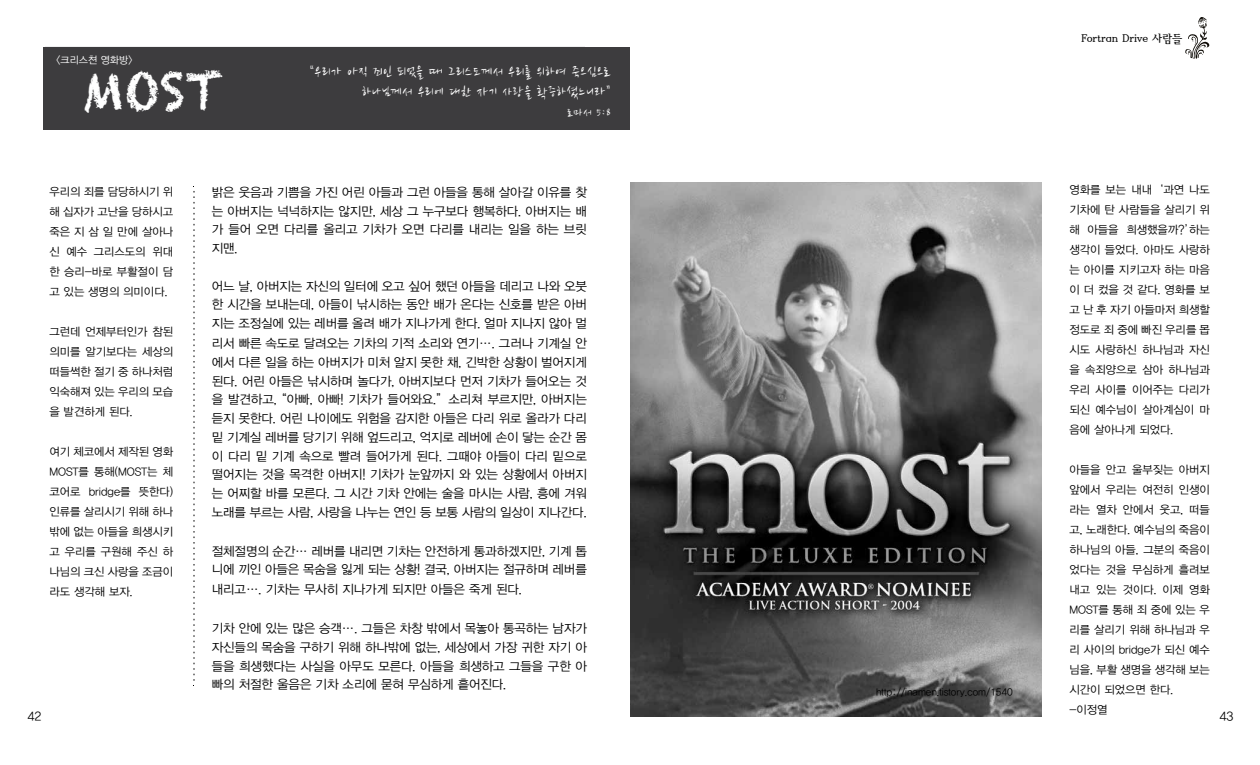
<style>
.page{position:relative;width:1260px;height:765px;background:#fff}
.page>*{position:absolute;margin:0;border:0;box-sizing:border-box;transform-origin:0 0}
.t1{font:50px "Chalkduster";color:#fff}
.t2{font:15px/20px "Nanum Brush";letter-spacing:.05em;color:#fff;text-align:right}
.t3{font:12.5px/18.8px "YDIYGO320";letter-spacing:-.01em;color:#000;text-align:justify}
.t4{font:12.5px "Nanum Brush";color:#fff}
.t5{font:11.25px/20px "YDIYGO320";color:#000;text-align:justify}
.t6{font:11.25px "YDIY Mj O240";letter-spacing:-.01em;color:#000}
.t7{font:10px "YDIYGO320";color:#000}
.t8{font:10px "YDIYGO320";color:#fff}
</style>
<div class="page">
<img style="left:630px;top:183px;width:411px;height:533px">
<div style="left:43px;top:47px;width:587px;height:82px;background:#3d3c3e"></div>
<svg style="left:194px;top:191px;width:1px;height:490px"></svg>
<svg style="left:1185px;top:17px;width:25px;height:42px"></svg>
<p class="t8" style="left:56px;top:54px;width:78px">&lt;크리스쳔 영화방&gt;</p>
<h1 class="t1" style="left:82px;top:62px;width:143px">MOST</h1>
<p class="t2" style="left:310px;top:62px;width:302px">“우리가 아직 죄인 되었을 때 그리스도께서 우리를 위하여 죽으심으로 하나님께서 우리에 대한 자기 사랑을 확증하셨느니라”</p>
<p class="t4" style="left:567px;top:107px;width:45px">로마서 5:8</p>
<p class="t6" style="left:1081px;top:32px;width:103px">Fortran Drive 사람들</p>
<p class="t5" style="left:1069px;top:179px;width:142px">영화를 보는 내내‘과연 나도 기차에 탄 사람들을 살리기 위 해 아들을 희생했을까?’하는 생각이 들었다. 아마도 사랑하 는 아이를 지키고자 하는 마음 이 더 컸을 것 같다. 영화를 보 고 난 후 자기 아들마저 희생할 정도로 죄 중에 빠진 우리를 몹 시도 사랑하신 하나님과 자신 을 속죄양으로 삼아 하나님과 우리 사이를 이어주는 다리가 되신 예수님이 살아계심이 마 음에 살아나게 되었다.</p>
<p class="t5" style="left:1069px;top:459px;width:142px;text-align:left">아들을 안고 울부짖는 아버지 앞에서 우리는 여전히 인생이 라는 열차 안에서 웃고, 떠들 고, 노래한다. 예수님의 죽음이 하나님의 아들, 그분의 죽음이 었다는 것을 무심하게 흘려보 내고 있는 것이다. 이제 영화<br>MOST를 통해 죄 중에 있는 우 리를 살리기 위해 하나님과 우 리 사이의 bridge가 되신 예수 님을, 부활 생명을 생각해 보는 시간이 되었으면 한다. -이정열</p>
<p class="t3" style="left:212px;top:183px;width:376px">밝은 웃음과 기쁨을 가진 어린 아들과 그런 아들을 통해 살아갈 이유를 찾 는 아버지는 넉넉하지는 않지만, 세상 그 누구보다 행복하다. 아버지는 배 가 들어 오면 다리를 올리고 기차가 오면 다리를 내리는 일을 하는 브릿 지맨.</p>
<p class="t3" style="left:212px;top:277px;width:377px">어느 날, 아버지는 자신의 일터에 오고 싶어 했던 아들을 데리고 나와 오붓 한 시간을 보내는데, 아들이 낚시하는 동안 배가 온다는 신호를 받은 아버 지는 조정실에 있는 레버를 올려 배가 지나가게 한다. 얼마 지나지 않아 멀</p>
<p class="t3" style="left:212px;top:334px;width:377px">리서 빠른 속도로 달려오는 기차의 기적 소리와 연기…. 그러나 기계실 안 에서 다른 일을 하는 아버지가 미처 알지 못한 채, 긴박한 상황이 벌어지게 된다. 어린 아들은 낚시하며 놀다가, 아버지보다 먼저 기차가 들어오는 것 을 발견하고,“아빠, 아빠! 기차가 들어와요.”소리쳐 부르지만, 아버지는 듣지 못한다. 어린 나이에도 위험을 감지한 아들은 다리 위로 올라가 다리 밑 기계실 레버를 당기기 위해 엎드리고, 억지로 레버에 손이 닿는 순간 몸 이 다리 밑 기계 속으로 빨려 들어가게 된다. 그때야 아들이 다리 밑으로 떨어지는 것을 목격한 아버지! 기차가 눈앞까지 와 있는 상황에서 아버지 는 어찌할 바를 모른다. 그 시간 기차 안에는 술을 마시는 사람, 흥에 겨워 노래를 부르는 사람, 사랑을 나누는 연인 등 보통 사람의 일상이 지나간다.</p>
<p class="t3" style="left:212px;top:542px;width:376px">절체절명의 순간… 레버를 내리면 기차는 안전하게 통과하겠지만, 기계 톱 니에 끼인 아들은 목숨을 잃게 되는 상황! 결국, 아버지는 절규하며 레버를</p>
<p class="t3" style="left:212px;top:580px;width:312px">내리고…. 기차는 무사히 지나가게 되지만 아들은 죽게 된다.</p>
<p class="t3" style="left:212px;top:619px;width:377px">기차 안에 있는 많은 승객…. 그들은 차창 밖에서 목놓아 통곡하는 남자가 자신들의 목숨을 구하기 위해 하나밖에 없는, 세상에서 가장 귀한 자기 아 들을 희생했다는 사실을 아무도 모른다. 아들을 희생하고 그들을 구한 아 빠의 처절한 울음은 기차 소리에 묻혀 무심하게 흩어진다.</p>
<p class="t5" style="left:49px;top:182px;width:125px">우리의 죄를 담당하시기 위 해 십자가 고난을 당하시고 죽은 지 삼 일 만에 살아나 신 예수 그리스도의 위대 한 승리-바로 부활절이 담 고 있는 생명의 의미이다.</p>
<p class="t5" style="left:49px;top:322px;width:125px">그런데 언제부터인가 참된 의미를 알기보다는 세상의 떠들썩한 절기 중 하나처럼 익숙해져 있는 우리의 모습 을 발견하게 된다.</p>
<p class="t5" style="left:49px;top:442px;width:125px">여기 체코에서 제작된 영화 MOST를 통해(MOST는 체 코어로 bridge를 뜻한다) 인류를 살리시기 위해 하나 밖에 없는 아들을 희생시키 고 우리를 구원해 주신 하 나님의 크신 사랑을 조금이 라도 생각해 보자.</p>
<p class="t7" style="left:876px;top:686px;width:138px">http://inamen.tistory.com/1540</p>
<p class="t3" style="left:27px;top:707px;width:16px">42</p>
<p class="t3" style="left:1219px;top:707px;width:16px">43</p>
</div>
